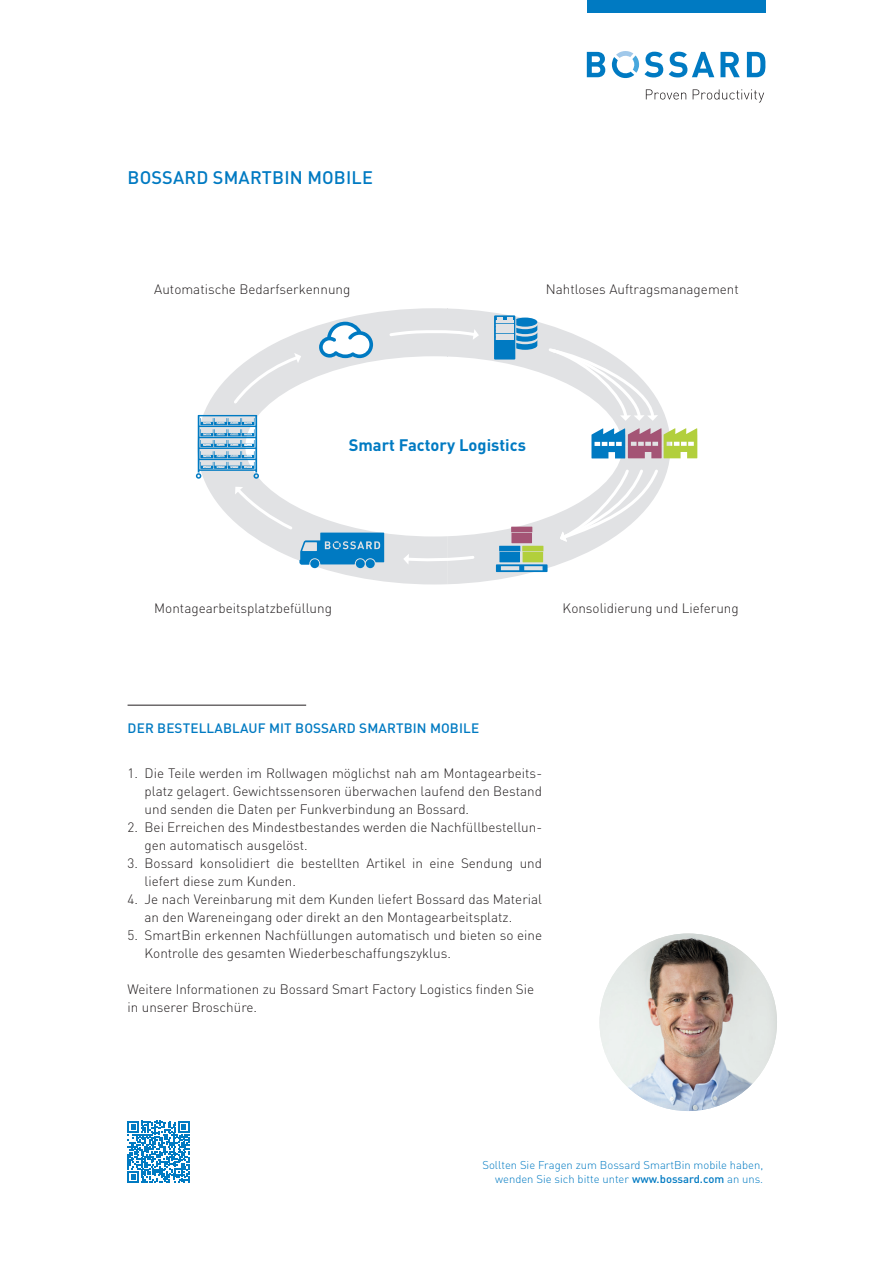
<style>
.page{position:relative;width:893px;height:1263px;background:#fff}
.page>*{position:absolute;margin:0;border:0;box-sizing:border-box;transform-origin:0 0}
.Thema{font:500 18px "DINOT";letter-spacing:.01em;color:#007ac2}
.t1{font:700 16.5px "DINOT";color:#007ac2}
.Nummerierung_im_Lauf{font:300 13.5px/18px "DINOT";color:#231f20}
.Lauftext{font:300 13.5px/18px "DINOT";color:#231f20}
.DINOT_med_blau_100_8{font:500 13.5px "DINOT";letter-spacing:.01em;color:#007ac2}
.DINOT_light_100s_12{font:300 11.25px/13.5px "DINOT";color:#007ac2;text-align:right}
.s1{font-weight:500}
</style>
<div class="page">
<svg style="left:646px;top:89px;width:40px;height:11px"></svg>
<svg style="left:693px;top:89px;width:71px;height:13px"></svg>
<svg style="left:587px;top:52px;width:18px;height:25px"></svg>
<svg style="left:669px;top:52px;width:45px;height:25px"></svg>
<svg style="left:720px;top:52px;width:20px;height:25px"></svg>
<svg style="left:747px;top:52px;width:18px;height:25px"></svg>
<svg style="left:612px;top:51px;width:51px;height:28px"></svg>
<div style="left:587px;top:0;width:178px;height:13px;background:#007ac2"></div>
<svg style="left:127px;top:1121px;width:63px;height:62px"></svg>
<hr style="left:128px;top:705px;width:178px;height:1px;background:#231f20">
<img style="left:599px;top:933px;width:178px;height:178px;border-radius:89px">
<svg style="left:196px;top:308px;width:501px;height:276px"></svg>
<p class="Thema" style="left:128px;top:165px;width:247px">BOSSARD SMARTBIN MOBILE</p>
<p class="Nummerierung_im_Lauf" style="left:154px;top:279px;width:198px">Automatische Bedarfserkennung</p>
<p class="Nummerierung_im_Lauf" style="left:546px;top:279px;width:194px">Nahtloses Auftragsmanagement</p>
<p class="t1" style="left:349px;top:433px;width:179px">Smart Factory Logistics</p>
<p class="Nummerierung_im_Lauf" style="left:154px;top:598px;width:179px">Montagearbeitsplatzbefüllung</p>
<p class="Nummerierung_im_Lauf" style="left:563px;top:598px;width:178px">Konsolidierung und Lieferung</p>
<p class="DINOT_med_blau_100_8" style="left:128px;top:719px;width:353px">DER BESTELLABLAUF MIT BOSSARD SMARTBIN MOBILE</p>
<p class="Nummerierung_im_Lauf" style="left:145px;top:763px;width:399px;text-align:justify;text-indent:-17px">1. Die Teile werden im Rollwagen möglichst nah am Montagearbeits&shy;platz gelagert. Gewichtssensoren überwachen laufend den Bestand und senden die Daten per Funkverbindung an Bossard.</p>
<p class="Nummerierung_im_Lauf" style="left:145px;top:817px;width:399px;text-indent:-17px">2. Bei Erreichen des Mindestbestandes werden die Nachfüllbestellun&shy;gen automatisch ausgelöst.</p>
<p class="Nummerierung_im_Lauf" style="left:145px;top:853px;width:399px;text-indent:-17px">3. Bossard konsolidiert die bestellten Artikel in eine Sendung und liefert diese zum Kunden.</p>
<p class="Nummerierung_im_Lauf" style="left:145px;top:889px;width:399px;text-indent:-17px">4. Je nach Vereinbarung mit dem Kunden liefert Bossard das Material an den Wareneingang oder direkt an den Montagearbeitsplatz.</p>
<p class="Nummerierung_im_Lauf" style="left:145px;top:925px;width:399px;text-indent:-17px">5. SmartBin erkennen Nachfüllungen automatisch und bieten so eine<br>Kontrolle des gesamten Wiederbeschaffungszyklus.</p>
<p class="Lauftext" style="left:128px;top:979px;width:408px">Weitere Informationen zu Bossard Smart Factory Logistics finden Sie in unserer Broschüre.</p>
<p class="DINOT_light_100s_12" style="left:482px;top:1158px;width:282px">Sollten Sie Fragen zum Bossard SmartBin mobile haben, wenden Sie sich bitte unter <span class="s1">www.bossard.com</span> an uns.</p>
</div>
